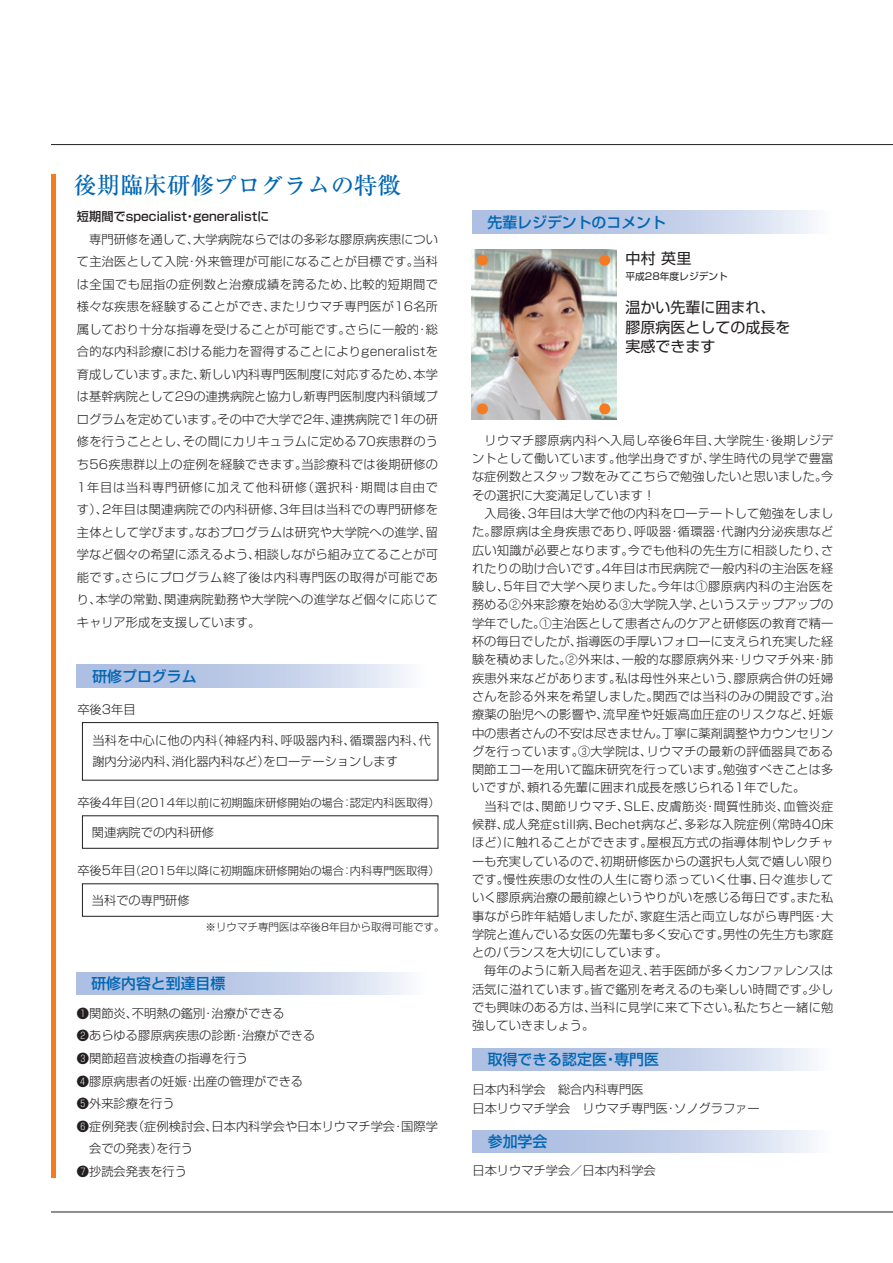
<style>
.page{position:relative;width:893px;height:1263px;background:#fff}
.page>*{position:absolute;margin:0;border:0;box-sizing:border-box;transform-origin:0 0}
.t1{font:500 23.4px "Ryumin Pro";color:#0166b3}
.t2{font:15px/19.5px "Shin Go Pro";color:#231f20}
.t3{font:500 14.85px "Shin Go Pro";color:#0166b3}
.t4{font:300 12.15px/18.3px "Shin Go Pro";color:#231f20}
.t5{font:500 12.15px "Shin Go Pro";color:#231f20}
.t6{font:300 11.25px "Shin Go Pro";color:#231f20}
.t7{font:300 10.5px "Shin Go Pro";color:#231f20}
.t8{font:9.75px "Shin Go Pro";color:#231f20}
.s1{font-size:12.15px}
</style>
<div class="page">
<hr style="left:51px;top:144px;width:842px;height:1px;background:#231f20">
<hr style="left:51px;top:1212px;width:842px;height:1px;background:#231f20">
<hr style="left:51px;top:174px;width:4px;height:1004px;background:#f47b21">
<img style="left:472px;top:249px;width:144px;height:170px">
<div style="left:477px;top:255px;width:11px;height:11px;background:#f47b21;border-radius:50%"></div>
<div style="left:599px;top:255px;width:11px;height:11px;background:#f47b21;border-radius:50%"></div>
<div style="left:477px;top:403px;width:11px;height:11px;background:#f47b21;border-radius:50%"></div>
<div style="left:599px;top:403px;width:11px;height:11px;background:#f47b21;border-radius:50%"></div>
<svg style="left:77px;top:665px;width:331px;height:22px"></svg>
<svg style="left:77px;top:972px;width:331px;height:23px"></svg>
<div style="left:472px;top:211px;width:361px;height:22px;background:linear-gradient(to right,#9fb3dc,#edf0f8)"></div>
<div style="left:472px;top:1048px;width:361px;height:23px;background:linear-gradient(to right,#9fb3dc,#edf0f8)"></div>
<div style="left:472px;top:1130px;width:361px;height:22px;background:linear-gradient(to right,#9fb3dc,#edf0f8)"></div>
<div style="left:82px;top:722px;width:356px;height:58px;border:1px solid #231f20"></div>
<h1 class="t1" style="left:73px;top:167px;width:329px">後期臨床研修プログラムの特徴</h1>
<p class="t5" style="left:77px;top:206px;width:194px">短期間でspecialist・generalistに</p>
<p class="t4" style="left:77px;top:226px;width:363px;line-height:22.5px;text-align:justify">　専門研修を通して、大学病院ならではの多彩な膠原病疾患について主治医として入院・外来管理が可能になることが目標です。当科は全国でも屈指の症例数と治療成績を誇るため、比較的短期間で様々な疾患を経験することができ、またリウマチ専門医が16名所属しており十分な指導を受けることが可能です。さらに一般的・総合的な内科診療における能力を習得することによりgeneralistを育成しています。また、新しい内科専門医制度に対応するため、本学は基幹病院として29の連携病院と協力し新専門医制度内科領域プログラムを定めています。その中で大学で2年、連携病院で1年の研修を行うこととし、その間にカリキュラムに定める70疾患群のうち56疾患群以上の症例を経験できます。当診療科では後期研修の1年目は当科専門研修に加えて他科研修（選択科・期間は自由です）、2年目は関連病院での内科研修、3年目は当科での専門研修を主体として学びます。なおプログラムは研究や大学院への進学、留学など個々の希望に添えるよう、相談しながら組み立てることが可能です。さらにプログラム終了後は内科専門医の取得が可能であり、本学の常勤、関連病院勤務や大学院への進学など個々に応じてキャリア形成を支援しています。</p>
<p class="t3" style="left:92px;top:664px;width:106px">研修プログラム</p>
<p class="t4" style="left:77px;top:698px;width:60px">卒後3年目</p>
<p class="t4" style="left:92px;top:728px;width:340px;line-height:21px">当科を中心に他の内科（神経内科、呼吸器内科、循環器内科、代謝内分泌内科、消化器内科など）をローテーションします</p>
<p class="t6" style="left:77px;top:793px;width:364px"><span class="s1">卒後4年目</span>（2014年以前に初期臨床研修開始の場合：認定内科医取得）</p>
<p class="t4" style="left:92px;top:822px;width:124px">関連病院での内科研修</p>
<p class="t6" style="left:77px;top:861px;width:364px"><span class="s1">卒後5年目</span>（2015年以降に初期臨床研修開始の場合：内科専門医取得）</p>
<p class="t4" style="left:92px;top:890px;width:99px">当科での専門研修</p>
<p class="t7" style="left:206px;top:918px;width:240px">※リウマチ専門医は卒後8年目から取得可能です。</p>
<p class="t3" style="left:91px;top:971px;width:135px">研修内容と到達目標</p>
<p class="t4" style="left:77px;top:1003px;width:209px">❶関節炎、不明熱の鑑別・治療ができる</p>
<p class="t4" style="left:77px;top:1025px;width:240px">❷あらゆる膠原病疾患の診断・治療ができる</p>
<p class="t4" style="left:77px;top:1048px;width:173px">❸関節超音波検査の指導を行う</p>
<p class="t4" style="left:77px;top:1070px;width:228px">❹膠原病患者の妊娠・出産の管理ができる</p>
<p class="t4" style="left:77px;top:1093px;width:99px">❺外来診療を行う</p>
<p class="t4" style="left:77px;top:1115px;width:362px">❻症例発表（症例検討会、日本内科学会や日本リウマチ学会・国際学</p>
<p class="t4" style="left:89px;top:1138px;width:105px">会での発表）を行う</p>
<p class="t4" style="left:77px;top:1160px;width:112px">❼抄読会発表を行う</p>
<p class="t3" style="left:487px;top:210px;width:180px">先輩レジデントのコメント</p>
<p class="t2" style="left:625px;top:246px;width:67px">中村 英里</p>
<p class="t8" style="left:625px;top:268px;width:104px">平成28年度レジデント</p>
<p class="t2" style="left:625px;top:296px;width:166px">温かい先輩に囲まれ、膠原病医としての成長を実感できます</p>
<p class="t4" style="left:472px;top:429px;width:363px">　リウマチ膠原病内科へ入局し卒後6年目、大学院生・後期レジデントとして働いています。他学出身ですが、学生時代の見学で豊富な症例数とスタッフ数をみてこちらで勉強したいと思いました。今その選択に大変満足しています！<br>　入局後、3年目は大学で他の内科をローテートして勉強をしました。膠原病は全身疾患であり、呼吸器・循環器・代謝内分泌疾患など広い知識が必要となります。今でも他科の先生方に相談したり、されたりの助け合いです。4年目は市民病院で一般内科の主治医を経験し、5年目で大学へ戻りました。今年は①膠原病内科の主治医を務める②外来診療を始める③大学院入学、というステップアップの学年でした。①主治医として患者さんのケアと研修医の教育で精一杯の毎日でしたが、指導医の手厚いフォローに支えられ充実した経験を積めました。②外来は、一般的な膠原病外来・リウマチ外来・肺疾患外来などがあります。私は母性外来という、膠原病合併の妊婦さんを診る外来を希望しました。関西では当科のみの開設です。治療薬の胎児への影響や、流早産や妊娠高血圧症のリスクなど、妊娠中の患者さんの不安は尽きません。丁寧に薬剤調整やカウンセリングを行っています。③大学院は、リウマチの最新の評価器具である関節エコーを用いて臨床研究を行っています。勉強すべきことは多いですが、頼れる先輩に囲まれ成長を感じられる1年でした。<br>　当科では、関節リウマチ、SLE、皮膚筋炎・間質性肺炎、血管炎症候群、成人発症still病、Bechet病など、多彩な入院症例（常時40床ほど）に触れることができます。屋根瓦方式の指導体制やレクチャーも充実しているので、初期研修医からの選択も人気で嬉しい限りです。慢性疾患の女性の人生に寄り添っていく仕事、日々進歩していく膠原病治療の最前線というやりがいを感じる毎日です。また私事ながら昨年結婚しましたが、家庭生活と両立しながら専門医・大学院と進んでいる女医の先輩も多く安心です。男性の先生方も家庭とのバランスを大切にしています。<br>　毎年のように新入局者を迎え、若手医師が多くカンファレンスは活気に溢れています。皆で鑑別を考えるのも楽しい時間です。少しでも興味のある方は、当科に見学に来て下さい。私たちと一緒に勉強していきましょう。</p>
<p class="t3" style="left:488px;top:1047px;width:173px">取得できる認定医・専門医</p>
<p class="t4" style="left:472px;top:1078px;width:289px;line-height:19.5px">日本内科学会　総合内科専門医<br>日本リウマチ学会　リウマチ専門医・ソノグラファー</p>
<p class="t3" style="left:488px;top:1129px;width:61px">参加学会</p>
<p class="t4" style="left:472px;top:1160px;width:185px">日本リウマチ学会／日本内科学会</p>
</div>
